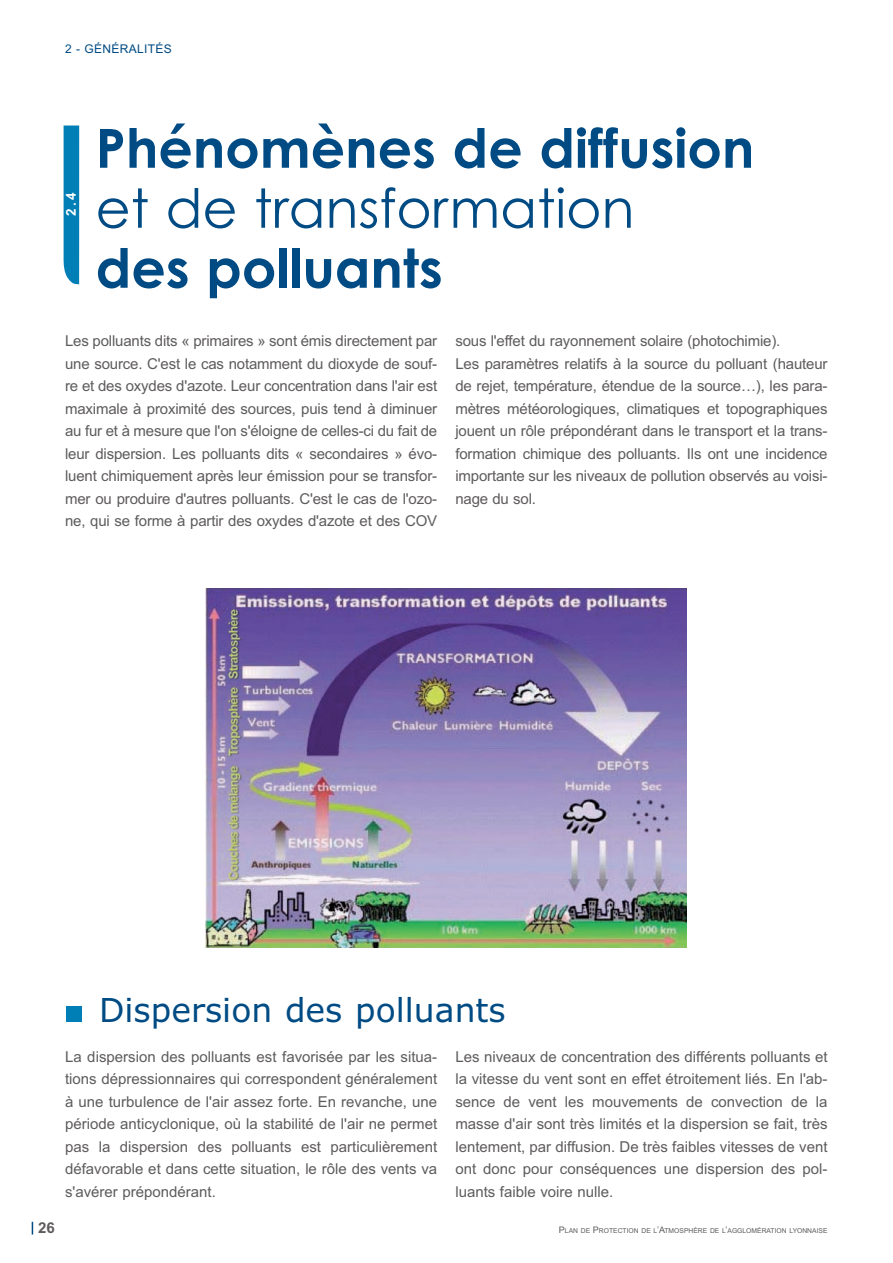
<style>
.page{position:relative;width:893px;height:1263px;background:#fff}
.page>*{position:absolute;margin:0;border:0;box-sizing:border-box;transform-origin:0 0}
.t1{font:700 54px "Century Gothic";color:#004b84}
.t2{font:54px "Century Gothic";color:#004b84}
.t3{font:33px "Verdana";color:#004b84}
.t4{font:15px/22.5px "Arial";letter-spacing:-.01em;color:#5e5b5b;text-align:justify}
.t5{font:700 15px "Arial";color:#5e5b5b}
.t6{font:700 13.5px "Arial";color:#fff}
.t7{font:12px "Arial";letter-spacing:.03em;color:#004b84}
.t8{font:6.75px "Arial";color:#5e5b5b}
.s1{font-size:9px}
</style>
<div class="page">
<svg style="left:32px;top:1222px;width:1px;height:13px"></svg>
<div style="left:64px;top:126px;width:15px;height:158px;background:#007fb6"></div>
<img style="left:206px;top:589px;width:481px;height:359px">
<div style="left:67px;top:1007px;width:15px;height:15px;background:#007fb6"></div>
<p class="t7" style="left:65px;top:44px;width:108px">2 - GÉNÉRALITÉS</p>
<p class="t6" style="left:66px;top:216px;width:25px;rotate:-90deg">2.4</p>
<h1 class="t1" style="left:96px;top:128px;width:660px">Phénomènes de diffusion</h1>
<h1 class="t2" style="left:96px;top:188px;width:540px">et de transformation</h1>
<h1 class="t1" style="left:96px;top:248px;width:349px">des polluants</h1>
<p class="t4" style="left:65px;top:331px;width:374px">Les polluants dits « primaires » sont émis directement par une source. C'est le cas notamment du dioxyde de souf&shy;re et des oxydes d'azote. Leur concentration dans l'air est maximale à proximité des sources, puis tend à diminuer au fur et à mesure que l'on s'éloigne de celles-ci du fait de leur dispersion. Les polluants dits « secondaires » évo&shy;luent chimiquement après leur émission pour se transfor&shy;mer ou produire d'autres polluants. C'est le cas de l'ozo&shy;ne, qui se forme à partir des oxydes d'azote et des COV</p>
<p class="t4" style="left:455px;top:331px;width:374px;text-align:left">sous l'effet du rayonnement solaire (photochimie).<br>Les paramètres relatifs à la source du polluant (hauteur de rejet, température, étendue de la source…), les para&shy;mètres météorologiques, climatiques et topographiques jouent un rôle prépondérant dans le transport et la trans&shy;formation chimique des polluants. Ils ont une incidence importante sur les niveaux de pollution observés au voisi&shy;nage du sol.</p>
<h2 class="t3" style="left:99px;top:997px;width:408px">Dispersion des polluants</h2>
<p class="t4" style="left:65px;top:1047px;width:374px">La dispersion des polluants est favorisée par les situa&shy;tions dépressionnaires qui correspondent généralement à une turbulence de l'air assez forte. En revanche, une période anticyclonique, où la stabilité de l'air ne permet pas la dispersion des polluants est particulièrement défavorable et dans cette situation, le rôle des vents va s'avérer prépondérant.</p>
<p class="t4" style="left:455px;top:1047px;width:374px">Les niveaux de concentration des différents polluants et la vitesse du vent sont en effet étroitement liés. En l'ab&shy;sence de vent les mouvements de convection de la masse d'air sont très limités et la dispersion se fait, très lentement, par diffusion. De très faibles vitesses de vent ont donc pour conséquences une dispersion des pol&shy;luants faible voire nulle.</p>
<p class="t5" style="left:38px;top:1222px;width:18px">26</p>
<p class="t8" style="left:559px;top:1228px;width:270px"><span class="s1">P</span>LAN DE <span class="s1">P</span>ROTECTION DE L<span class="s1">’A</span>TMOSPHÈRE DE L<span class="s1">’</span>AGGLOMÉRATION LYONNAISE</p>
</div>
